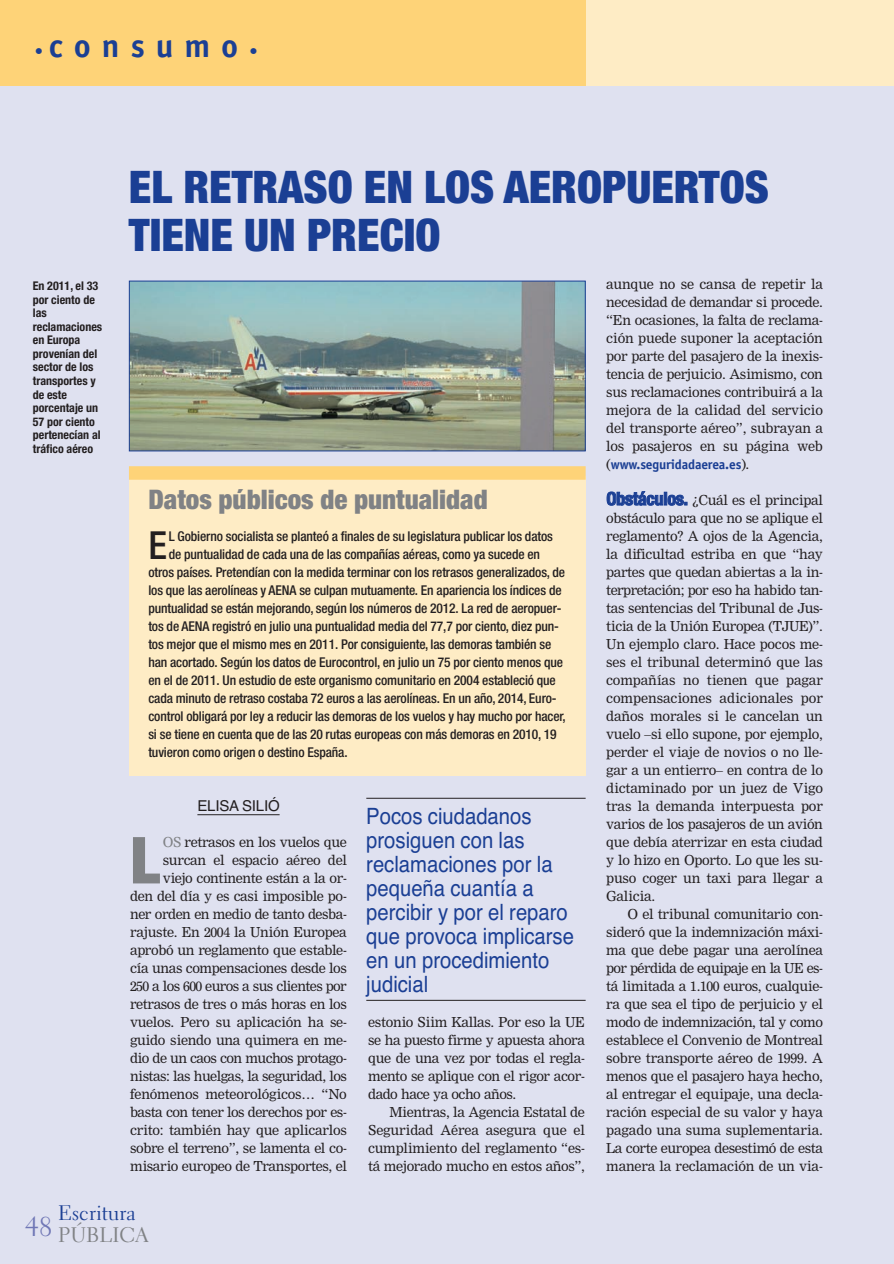
<style>
.page{position:relative;width:894px;height:1264px;background:#fff}
.page>*{position:absolute;margin:0;border:0;box-sizing:border-box;transform-origin:0 0}
.t1{font:900 condensed 64.8px "Helvetica Neue";color:#808285}
.t2{font:900 condensed 45px/48px "Helvetica Neue";color:#1b3f94}
.t3{font:500 condensed 38.7px "Helvetica Neue";color:#231f20}
.t4{font:700 33px "Officina Sans";letter-spacing:.335em;color:#1b3f94}
.t5{font:900 condensed 27px "Helvetica Neue";color:#808285}
.t6{font:22.5px/24px "Helvetica";color:#1b3f94;scale:.9 1}
.t7{font:21px/22.5px "Electra LH";color:#1b3f94}
.t8{font:15px "Helvetica";letter-spacing:-.01em;color:#231f20}
.t9{font:13.5px/18px "M Nimrod";letter-spacing:-.03em;color:#231f20;text-align:justify}
.t10{font:500 condensed 13.5px "Helvetica Neue";letter-spacing:-.01em;color:#231f20}
.t11{font:700 13.5px "Officina Sans";letter-spacing:-.01em;color:#1b3f94}
.t12{font:700 condensed 12px/13.5px "Helvetica Neue";color:#231f20}
.s1{font-size:16.5px}
.s2{color:#808285}
.s3{font-family:"M Nimrod";font-weight:400;color:#231f20}
.s4{font-family:"Helvetica Neue";font-weight:700;font-stretch:condensed;font-size:18px;color:#1b3f94}
</style>
<div class="page">
<div style="left:0;top:0;width:893px;height:1264px;background:#dfe1f0"></div>
<hr style="left:197px;top:814px;width:82px;height:1px;background:#231f20">
<div style="left:0;top:0;width:585px;height:86px;background:#fed378"></div>
<div style="left:585px;top:0;width:308px;height:86px;background:#feecc5"></div>
<hr style="left:366px;top:798px;width:219px;height:1px;background:#231f20">
<hr style="left:366px;top:1000px;width:219px;height:1px;background:#231f20">
<div style="left:129px;top:476px;width:456px;height:299px;background:#feecc5"></div>
<div style="left:129px;top:466px;width:456px;height:14px;background:#fed378"></div>
<img style="left:131px;top:283px;width:452px;height:166px">
<div style="left:129px;top:281px;width:456px;height:170px;border:1px solid #1b3f94"></div>
<h3 class="t4" style="left:35px;top:33px;width:224px"><span class="s1">•</span>consumo <span class="s1">•</span></h3>
<p class="t12" style="left:33px;top:280px;width:71px">En 2011, el 33 por ciento de las reclamaciones en Europa provenían del sector de los transportes y de este porcentaje un<br>57 por ciento pertenecían al tráfico aéreo</p>
<h2 class="t2" style="left:129px;top:167px;width:641px">EL RETRASO EN LOS AEROPUERTOS<br>TIENE UN PRECIO</h2>
<h3 class="t5" style="left:148px;top:490px;width:341px">Datos públicos de puntualidad</h3>
<h3 class="t3" style="left:148px;top:532px;width:20px">E</h3>
<p class="t10" style="left:169px;top:532px;width:385px">L Gobierno socialista se planteó a finales de su legislatura publicar los datos</p>
<p class="t10" style="left:169px;top:550px;width:372px">de puntualidad de cada una de las compañías aéreas, como ya sucede en</p>
<p class="t10" style="left:148px;top:568px;width:418px">otros países. Pretendían con la medida terminar con los retrasos generalizados, de</p>
<p class="t10" style="left:148px;top:586px;width:414px">los que las aerolíneas y AENA se culpan mutuamente. En apariencia los índices de</p>
<p class="t10" style="left:148px;top:604px;width:414px">puntualidad se están mejorando, según los números de 2012. La red de aeropuer-</p>
<p class="t10" style="left:148px;top:622px;width:412px">tos de AENA registró en julio una puntualidad media del 77,7 por ciento, diez pun-</p>
<p class="t10" style="left:148px;top:640px;width:404px">tos mejor que el mismo mes en 2011. Por consiguiente, las demoras también se</p>
<p class="t10" style="left:148px;top:658px;width:416px">han acortado. Según los datos de Eurocontrol, en julio un 75 por ciento menos que</p>
<p class="t10" style="left:148px;top:676px;width:409px">en el de 2011. Un estudio de este organismo comunitario en 2004 estableció que</p>
<p class="t10" style="left:148px;top:694px;width:409px">cada minuto de retraso costaba 72 euros a las aerolíneas. En un año, 2014, Euro-</p>
<p class="t10" style="left:148px;top:712px;width:418px">control obligará por ley a reducir las demoras de los vuelos y hay mucho por hacer,</p>
<p class="t10" style="left:148px;top:730px;width:409px">si se tiene en cuenta que de las 20 rutas europeas con más demoras en 2010, 19</p>
<p class="t10" style="left:148px;top:748px;width:201px">tuvieron como origen o destino España.</p>
<p class="t8" style="left:197px;top:800px;width:84px">ELISA SILIÓ</p>
<p class="t9" style="left:130px;top:834px;width:218px;text-align:right"><span class="s2">OS</span> retrasos en los vuelos que surcan el espacio aéreo del viejo continente están a la or-<br>den del día y es casi imposible po&shy;ner orden en medio de tanto desba&shy;rajuste. En 2004 la Unión Europea aprobó un reglamento que estable&shy;cía unas compensaciones desde los 250 a los 600 euros a sus clientes por retrasos de tres o más horas en los vuelos. Pero su aplicación ha se&shy;guido siendo una quimera en me&shy;dio de un caos con muchos protago&shy;nistas: las huelgas, la seguridad, los fenómenos meteorológicos… “No basta con tener los derechos por es&shy;crito: también hay que aplicarlos sobre el terreno”, se lamenta el co&shy;misario europeo de Transportes, el</p>
<h1 class="t1" style="left:130px;top:837px;width:32px">L</h1>
<h3 class="t6" style="left:366px;top:806px;width:232px">Pocos ciudadanos prosiguen con las reclamaciones por la pequeña cuantía a percibir y por el reparo que provoca implicarse en un procedimiento judicial</h3>
<p class="t9" style="left:368px;top:1014px;width:218px">estonio Siim Kallas. Por eso la UE se ha puesto firme y apuesta ahora que de una vez por todas el regla&shy;mento se aplique con el rigor acor&shy;dado hace ya ocho años.</p>
<p class="t9" style="left:368px;top:1104px;width:218px;text-indent:21px">Mientras, la Agencia Estatal de Seguridad Aérea asegura que el cumplimiento del reglamento “es&shy;tá mejorado mucho en estos años”,</p>
<p class="t9" style="left:606px;top:276px;width:218px">aunque no se cansa de repetir la necesidad de demandar si procede. “En ocasiones, la falta de reclama&shy;ción puede suponer la aceptación por parte del pasajero de la inexis&shy;tencia de perjuicio. Asimismo, con sus reclamaciones contribuirá a la mejora de la calidad del servicio del transporte aéreo”, subrayan a los pasajeros en su página web</p>
<p class="t11" style="left:606px;top:459px;width:144px"><span class="s3">(</span>www.seguridadaerea.es<span class="s3">).</span></p>
<p class="t9" style="left:606px;top:492px;width:218px"><span class="s4">Obstáculos.</span> ¿Cuál es el principal obstáculo para que no se aplique el reglamento? A ojos de la Agencia, la dificultad estriba en que “hay partes que quedan abiertas a la in&shy;terpretación; por eso ha habido tan&shy;tas sentencias del Tribunal de Jus&shy;ticia de la Unión Europea (TJUE)”.<br>Un ejemplo claro. Hace pocos me&shy;ses el tribunal determinó que las compañías no tienen que pagar compensaciones adicionales por daños morales si le cancelan un vuelo –si ello supone, por ejemplo, perder el viaje de novios o no lle&shy;gar a un entierro– en contra de lo dictaminado por un juez de Vigo tras la demanda interpuesta por varios de los pasajeros de un avión que debía aterrizar en esta ciudad y lo hizo en Oporto. Lo que les su&shy;puso coger un taxi para llegar a Galicia.</p>
<p class="t9" style="left:606px;top:906px;width:218px;text-indent:21px">O el tribunal comunitario con&shy;sideró que la indemnización máxi&shy;ma que debe pagar una aerolínea por pérdida de equipaje en la UE es&shy;tá limitada a 1.100 euros, cualquie&shy;ra que sea el tipo de perjuicio y el modo de indemnización, tal y como establece el Convenio de Montreal sobre transporte aéreo de 1999. A menos que el pasajero haya hecho, al entregar el equipaje, una decla&shy;ración especial de su valor y haya pagado una suma suplementaria.<br>La corte europea desestimó de esta manera la reclamación de un via-</p>
<h3 class="t7" style="left:25px;top:1203px;width:124px;text-indent:33px">Escritura<br><sup>48</sup> <span class="s2">PÚBLICA</span></h3>
</div>
